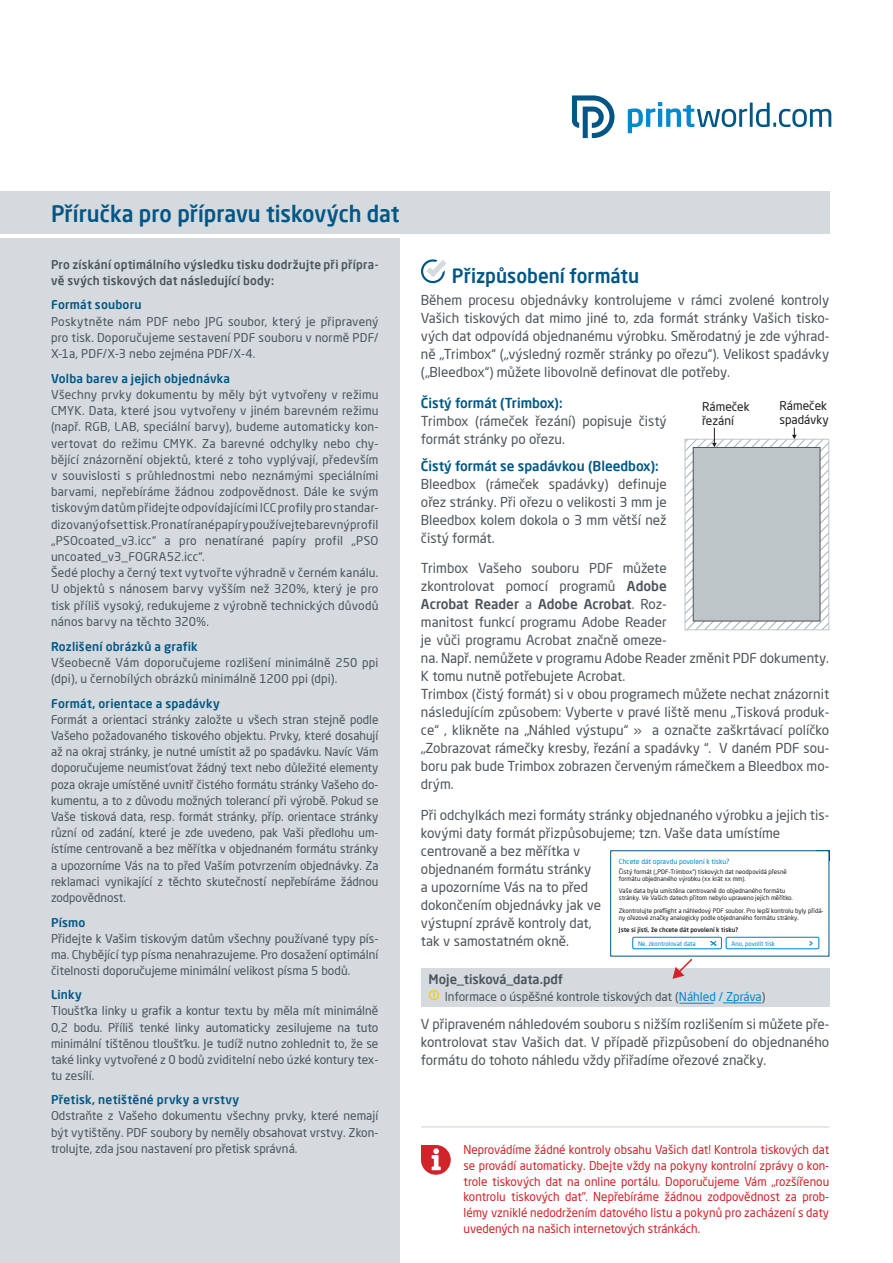
<style>
.page{position:relative;width:893px;height:1263px;background:#fff}
.page>*{position:absolute;margin:0;border:0;box-sizing:border-box;transform-origin:0 0}
.t1{font:500 22.5px "Neo Sans Pro";color:#015685;scale:.96 1}
.t2{font:500 19.5px "Neo Sans Pro";color:#015685;scale:.96 1}
.t3{font:13.5px/18px "Neo Sans Pro";color:#4d545a;text-align:justify}
.t4{font:500 13.5px "Neo Sans Pro";color:#015685}
.t5{font:500 12.9px "Neo Sans Pro";color:#4d545a}
.t6{font:12px/16.2px "Neo Sans Pro";letter-spacing:.01em;color:#4d545a;text-align:justify}
.t7{font:12px/15.8px "Neo Sans Pro";color:#d1232a;text-align:justify}
.t8{font:500 12px "Neo Sans Pro";letter-spacing:.02em;color:#015685}
.t9{font:500 12px/16.2px "Neo Sans Pro";letter-spacing:.02em;color:#4d545a}
.t10{font:12px/14.4px "Neo Sans Pro";color:#231f20}
.t11{font:6.9px "Neo Sans Pro";color:#0089cf}
.t12{font:6.15px/6.8px "Neo Sans Pro";color:#231f20}
.t13{font:500 6.15px "Neo Sans Pro";color:#231f20}
.t14{font:6.15px "Neo Sans Pro";color:#0089cf}
.s1{font-weight:500}
.s2{color:#0089cf}
</style>
<div class="page">
<div style="left:0;top:191px;width:829px;height:43px;background:#d4dade"></div>
<svg style="left:421px;top:259px;width:25px;height:24px"></svg>
<svg style="left:421px;top:1145px;width:30px;height:30px"></svg>
<div style="left:0;top:238px;width:400px;height:1025px;background:#d4dade"></div>
<div style="left:632px;top:937px;width:90px;height:12px;border:1px solid #0089cf"></div>
<div style="left:726px;top:937px;width:93px;height:12px;border:1px solid #0089cf"></div>
<svg style="left:710px;top:941px;width:7px;height:5px"></svg>
<svg style="left:809px;top:941px;width:4px;height:5px"></svg>
<hr style="left:421px;top:1126px;width:408px;height:2px;background:#dce0e3">
<svg style="left:628px;top:102px;width:203px;height:31px"></svg>
<svg style="left:572px;top:96px;width:42px;height:42px"></svg>
<svg style="left:685px;top:428px;width:144px;height:202px"></svg>
<div style="left:421px;top:969px;width:408px;height:38px;background:#d4dade"></div>
<div style="left:429px;top:990px;width:10px;height:10px;border:1px solid #fec210;border-radius:50%"></div>
<svg style="left:433px;top:992px;width:2px;height:6px"></svg>
<hr style="left:679px;top:1003px;width:34px;height:1px;background:#0089cf">
<hr style="left:723px;top:1002px;width:38px;height:1px;background:#0089cf">
<svg style="left:672px;top:958px;width:22px;height:21px"></svg>
<h1 class="t1" style="left:51px;top:200px;width:365px">Příručka pro přípravu tiskových dat</h1>
<p class="t9" style="left:51px;top:256px;width:329px">Pro získání optimálního výsledku tisku dodržujte při přípra&shy;vě svých tiskových dat následující body:</p>
<p class="t8" style="left:51px;top:297px;width:92px">Formát souboru</p>
<p class="t6" style="left:51px;top:313px;width:329px">Poskytněte nám PDF nebo JPG soubor, který je připravený pro tisk. Doporučujeme sestavení PDF souboru v normě PDF/ X-1a, PDF/X-3 nebo zejména PDF/X-4.</p>
<p class="t8" style="left:51px;top:371px;width:181px">Volba barev a jejich objednávka</p>
<p class="t6" style="left:51px;top:386px;width:329px;text-align:left">Všechny prvky dokumentu by měly být vytvořeny v režimu CMYK. Data, které jsou vytvořeny v jiném barevném režimu (např. RGB, LAB, speciální barvy), budeme automaticky kon&shy;vertovat do režimu CMYK. Za barevné odchylky nebo chy&shy;bějící znázornění objektů, které z toho vyplývají, především v souvislosti s průhlednostmi nebo neznámými speciálními barvami, nepřebíráme žádnou zodpovědnost. Dále ke svým tiskovým datům přidejte odpovídajícími ICC profily pro standar&shy;dizovaný ofset tisk. Pro natírané papíry používejte barevný profil „PSOcoated_v3.icc“ a pro nenatírané papíry profil „PSO uncoated_v3_FOGRA52.icc“.<br>Šedé plochy a černý text vytvořte výhradně v černém kanálu.<br>U objektů s nánosem barvy vyšším než 320%, který je pro tisk příliš vysoký, redukujeme z výrobně technických důvodů nános barvy na těchto 320%.</p>
<p class="t8" style="left:51px;top:638px;width:148px">Rozlišení obrázků a grafik</p>
<p class="t6" style="left:51px;top:654px;width:329px">Všeobecně Vám doporučujeme rozlišení minimálně 250 ppi (dpi), u černobílých obrázků minimálně 1200 ppi (dpi).</p>
<p class="t8" style="left:51px;top:696px;width:170px">Formát, orientace a spadávky</p>
<p class="t6" style="left:51px;top:711px;width:329px">Formát a orientaci stránky založte u všech stran stejně podle Vašeho požadovaného tiskového objektu. Prvky, které dosahují až na okraj stránky, je nutné umístit až po spadávku. Navíc Vám doporučujeme neumisťovat žádný text nebo důležité elementy poza okraje umístěné uvnitř čistého formátu stránky Vašeho do&shy;kumentu, a to z důvodu možných tolerancí při výrobě. Pokud se Vaše tisková data, resp. formát stránky, příp. orientace stránky různí od zadání, které je zde uvedeno, pak Vaši předlohu um&shy;ístíme centrovaně a bez měřítka v objednaném formátu stránky a upozorníme Vás na to před Vaším potvrzením objednávky. Za reklamaci vynikající z těchto skutečností nepřebíráme žádnou zodpovědnost.</p>
<p class="t8" style="left:51px;top:915px;width:36px">Písmo</p>
<p class="t6" style="left:51px;top:930px;width:329px">Přidejte k Vašim tiskovým datům všechny používané typy pís&shy;ma. Chybějící typ písma nenahrazujeme. Pro dosažení optimální čitelnosti doporučujeme minimální velikost písma 5 bodů.</p>
<p class="t8" style="left:51px;top:987px;width:33px">Linky</p>
<p class="t6" style="left:51px;top:1003px;width:329px">Tloušťka linky u grafik a kontur textu by měla mít minimálně 0,2 bodu. Příliš tenké linky automaticky zesilujeme na tuto minimální tištěnou tloušťku. Je tudíž nutno zohlednit to, že se také linky vytvořené z 0 bodů zviditelní nebo úzké kontury tex&shy;tu zesílí.</p>
<p class="t8" style="left:51px;top:1092px;width:190px">Přetisk, netištěné prvky a vrstvy</p>
<p class="t6" style="left:51px;top:1107px;width:329px">Odstraňte z Vašeho dokumentu všechny prvky, které nemají být vytištěny. PDF soubory by neměly obsahovat vrstvy. Zkon&shy;trolujte, zda jsou nastavení pro přetisk správná.</p>
<h2 class="t2" style="left:452px;top:264px;width:197px">Přizpůsobení formátu</h2>
<p class="t3" style="left:421px;top:291px;width:410px">Během procesu objednávky kontrolujeme v rámci zvolené kontroly Vašich tiskových dat mimo jiné to, zda formát stránky Vašich tisko&shy;vých dat odpovídá objednanému výrobku. Směrodatný je zde výhrad&shy;ně „Trimbox“ („výsledný rozměr stránky po ořezu“). Velikost spadávky („Bleedbox“) můžete libovolně definovat dle potřeby.</p>
<p class="t4" style="left:421px;top:395px;width:143px">Čistý formát (Trimbox):</p>
<p class="t3" style="left:421px;top:412px;width:247px">Trimbox (rámeček řezání) popisuje čistý formát stránky po ořezu.</p>
<p class="t4" style="left:421px;top:457px;width:239px">Čistý formát se spadávkou (Bleedbox):</p>
<p class="t3" style="left:421px;top:474px;width:247px">Bleedbox (rámeček spadávky) definuje ořez stránky. Při ořezu o velikosti 3 mm je Bleedbox kolem dokola o 3 mm větší než čistý formát.</p>
<p class="t3" style="left:421px;top:559px;width:410px;text-align:left">Trimbox Vašeho souboru PDF můžete<br>zkontrolovat pomocí programů <span class="s1">Adobe<br>Acrobat Reader</span> a <span class="s1">Adobe Acrobat</span>. Roz-<br>manitost funkcí programu Adobe Reader<br>je vůči programu Acrobat značně omeze-<br>na. Např. nemůžete v programu Adobe Reader změnit PDF dokumenty.<br>K tomu nutně potřebujete Acrobat.<br>Trimbox (čistý formát) si v obou programech můžete nechat znázornit následujícím způsobem: Vyberte v pravé liště menu „Tisková produk&shy;ce“ , klikněte na „Náhled výstupu“ » a označte zaškrtávací políčko „Zobrazovat rámečky kresby, řezání a spadávky “. V daném PDF sou&shy;boru pak bude Trimbox zobrazen červeným rámečkem a Bleedbox mo&shy;drým.</p>
<p class="t3" style="left:421px;top:806px;width:410px;text-align:left">Při odchylkách mezi formáty stránky objednaného výrobku a jejich tis&shy;kovými daty formát přizpůsobujeme; tzn. Vaše data umístíme centrovaně a bez měřítka v<br>objednaném formátu stránky<br>a upozorníme Vás na to před<br>dokončením objednávky jak ve<br>výstupní zprávě kontroly dat,<br>tak v samostatném okně.</p>
<p class="t10" style="left:702px;top:399px;width:49px">Rámeček řezání</p>
<p class="t10" style="left:779px;top:398px;width:51px">Rámeček spadávky</p>
<p class="t11" style="left:619px;top:857px;width:112px">Chcete dát opravdu povolení k tisku?</p>
<p class="t12" style="left:619px;top:868px;width:169px">Čistý formát („PDF-Trimbox“) tiskových dat neodpovídá přesně formátu objednaného výrobku (xx krát xx mm).</p>
<p class="t12" style="left:619px;top:887px;width:176px">Vaše data byla umístěna centrovaně do objednaného formátu stránky. Ve Vašich datech přitom nebylo upraveno jejich měřítko.</p>
<p class="t12" style="left:619px;top:907px;width:206px">Zkontrolujte preflight a náhledový PDF soubor. Pro lepší kontrolu byly přidá&shy;ny ořezové značky analogicky podle objednaného formátu stránky.</p>
<p class="t13" style="left:619px;top:925px;width:121px">Jste si jisti, že chcete dát povolení k tisku?</p>
<p class="t14" style="left:638px;top:939px;width:59px">Ne, zkontrolovat data</p>
<p class="t14" style="left:731px;top:939px;width:45px">Ano, povolit tisk</p>
<p class="t5" style="left:429px;top:971px;width:136px">Moje_tisková_data.pdf</p>
<p class="t6" style="left:445px;top:988px;width:322px">Informace o úspěšné kontrole tiskových dat (<span class="s2">Náhled / Zpráva</span>)</p>
<p class="t3" style="left:421px;top:1015px;width:410px">V připraveném náhledovém souboru s nižším rozlišením si můžete pře&shy;kontrolovat stav Vašich dat. V případě přizpůsobení do objednaného formátu do tohoto náhledu vždy přiřadíme ořezové značky.</p>
<p class="t7" style="left:463px;top:1142px;width:367px">Neprovádíme žádné kontroly obsahu Vašich dat! Kontrola tiskových dat se provádí automaticky. Dbejte vždy na pokyny kontrolní zprávy o kon&shy;trole tiskových dat na online portálu. Doporučujeme Vám „rozšířenou kontrolu tiskových dat". Nepřebíráme žádnou zodpovědnost za prob&shy;lémy vzniklé nedodržením datového listu a pokynů pro zacházení s daty uvedených na našich internetových stránkách.</p>
</div>
